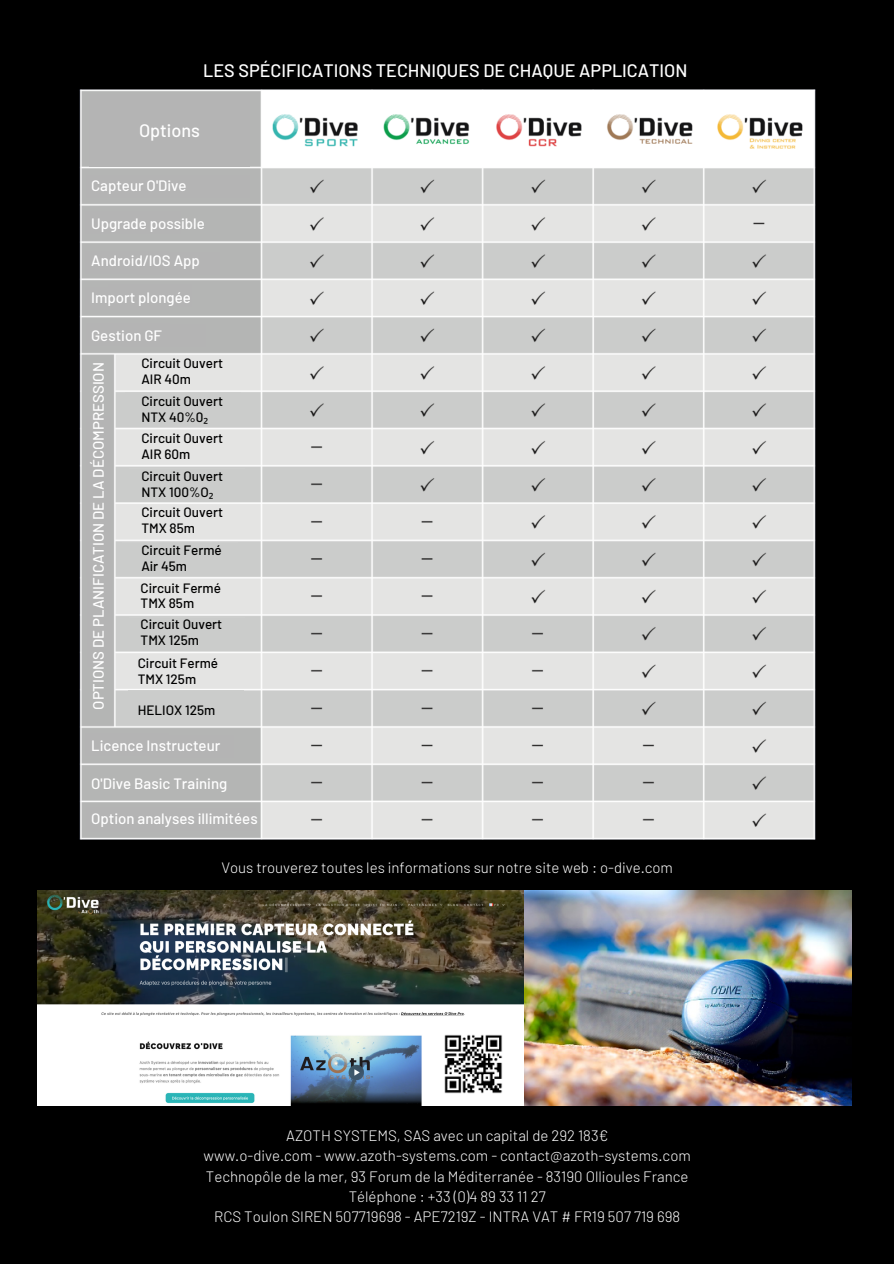
<style>
.page{position:relative;width:894px;height:1264px;background:#fff}
.page>*{position:absolute;margin:0;border:0;box-sizing:border-box;transform-origin:0 0}
.t1{font:500 18px "Barlow";color:#fff}
.t2{font:300 15px/20.2px "Barlow";color:#fff;text-align:center}
.t3{font:500 15px "Barlow";color:#fff}
.t4{font:500 13.5px/15.8px "Barlow";color:#000}
.s1{font-family:"Noto Sans";font-weight:400}
</style>
<div class="page">
<div style="left:0;top:0;width:893px;height:1263px;background:#000"></div>
<img style="left:37px;top:890px;width:487px;height:215px">
<img style="left:524px;top:890px;width:327px;height:215px">
<img style="left:435px;top:1026px;width:75px;height:75px">
<img style="left:79px;top:89px;width:735px;height:750px">
<div style="left:89px;top:94px;width:161px;height:73px;background:#b4b4b4"></div>
<div style="left:86px;top:175px;width:83px;height:23px;background:#b4b4b4"></div>
<div style="left:166px;top:175px;width:83px;height:23px;background:#b4b4b4"></div>
<div style="left:85px;top:210px;width:84px;height:23px;background:#b4b4b4"></div>
<div style="left:97px;top:210px;width:84px;height:23px;background:#b4b4b4"></div>
<div style="left:85px;top:251px;width:84px;height:23px;background:#b4b4b4"></div>
<div style="left:136px;top:252px;width:84px;height:23px;background:#b4b4b4"></div>
<div style="left:85px;top:287px;width:84px;height:23px;background:#b4b4b4"></div>
<div style="left:108px;top:284px;width:83px;height:23px;background:#b4b4b4"></div>
<div style="left:87px;top:323px;width:83px;height:23px;background:#b4b4b4"></div>
<div style="left:122px;top:324px;width:83px;height:23px;background:#b4b4b4"></div>
<div style="left:85px;top:733px;width:84px;height:23px;background:#b4b4b4"></div>
<div style="left:150px;top:734px;width:84px;height:23px;background:#b4b4b4"></div>
<div style="left:86px;top:807px;width:90px;height:24px;background:#b4b4b4"></div>
<div style="left:172px;top:808px;width:84px;height:23px;background:#b4b4b4"></div>
<div style="left:87px;top:578px;width:24px;height:89px;background:#b4b4b4"></div>
<div style="left:87px;top:489px;width:24px;height:89px;background:#b4b4b4"></div>
<div style="left:86px;top:416px;width:24px;height:88px;background:#b4b4b4"></div>
<div style="left:123px;top:360px;width:117px;height:29px;background:#e4e4e3"></div>
<div style="left:126px;top:432px;width:117px;height:28px;background:#e4e4e3"></div>
<div style="left:126px;top:506px;width:117px;height:28px;background:#e4e4e3"></div>
<div style="left:126px;top:657px;width:117px;height:28px;background:#e4e4e3"></div>
<div style="left:123px;top:582px;width:117px;height:28px;background:#e4e4e3"></div>
<div style="left:125px;top:393px;width:115px;height:32px;background:#cbcccb"></div>
<div style="left:129px;top:469px;width:115px;height:32px;background:#cbcccb"></div>
<div style="left:123px;top:542px;width:114px;height:33px;background:#cbcccb"></div>
<div style="left:129px;top:617px;width:115px;height:32px;background:#cbcccb"></div>
<div style="left:128px;top:690px;width:115px;height:33px;background:#cbcccb"></div>
<img style="left:87px;top:767px;width:102px;height:29px">
<div style="left:131px;top:768px;width:101px;height:29px;background:#b4b5b4"></div>
<p class="t1" style="left:203px;top:59px;width:485px">LES SPÉCIFICATIONS TECHNIQUES DE CHAQUE APPLICATION</p>
<p class="t1" style="left:139px;top:119px;width:62px">Options</p>
<p class="t3" style="left:91px;top:176px;width:97px">Capteur O'Dive</p>
<p class="t3" style="left:91px;top:214px;width:115px">Upgrade possible</p>
<p class="t3" style="left:91px;top:251px;width:110px">Android/IOS App</p>
<p class="t3" style="left:91px;top:288px;width:101px">Import plongée</p>
<p class="t3" style="left:91px;top:326px;width:72px">Gestion GF</p>
<p class="t3" style="left:89px;top:709px;width:349px;rotate:-90deg">OPTIONS DE PLANIFICATION DE LA DÉCOMPRESSION</p>
<p class="t4" style="left:141px;top:355px;width:83px">Circuit Ouvert<br>AIR 40m</p>
<p class="t4" style="left:141px;top:393px;width:83px">Circuit Ouvert<br>NTX 40%0<span class="s1">₂</span></p>
<p class="t4" style="left:141px;top:429px;width:83px">Circuit Ouvert<br>AIR 60m</p>
<p class="t4" style="left:141px;top:467px;width:83px">Circuit Ouvert<br>NTX 100%O<span class="s1">₂</span></p>
<p class="t4" style="left:141px;top:503px;width:83px">Circuit Ouvert<br>TMX 85m</p>
<p class="t4" style="left:141px;top:541px;width:82px">Circuit Fermé<br>Air 45m</p>
<p class="t4" style="left:140px;top:579px;width:82px">Circuit Fermé<br>TMX 85m</p>
<p class="t4" style="left:140px;top:615px;width:83px">Circuit Ouvert<br>TMX 125m</p>
<p class="t4" style="left:138px;top:654px;width:82px">Circuit Fermé<br>TMX 125m</p>
<p class="t4" style="left:138px;top:701px;width:79px">HELIOX 125m</p>
<p class="t3" style="left:91px;top:736px;width:131px">Licence Instructeur</p>
<p class="t3" style="left:91px;top:773px;width:137px">O'Dive Basic Training</p>
<p class="t3" style="left:91px;top:809px;width:168px">Option analyses illimitées</p>
<p class="t2" style="left:221px;top:856px;width:453px">Vous trouverez toutes les informations sur notre site web : o-dive.com</p>
<p class="t2" style="left:203px;top:1124px;width:488px">AZOTH SYSTEMS, SAS avec un capital de 292 183€<br>www.o-dive.com - www.azoth-systems.com - contact@azoth-systems.com Technopôle de la mer, 93 Forum de la Méditerranée - 83190 Ollioules France Téléphone : +33 (0)4 89 33 11 27<br>RCS Toulon SIREN 507719698 - APE7219Z - INTRA VAT # FR19 507 719 698</p>
</div>
